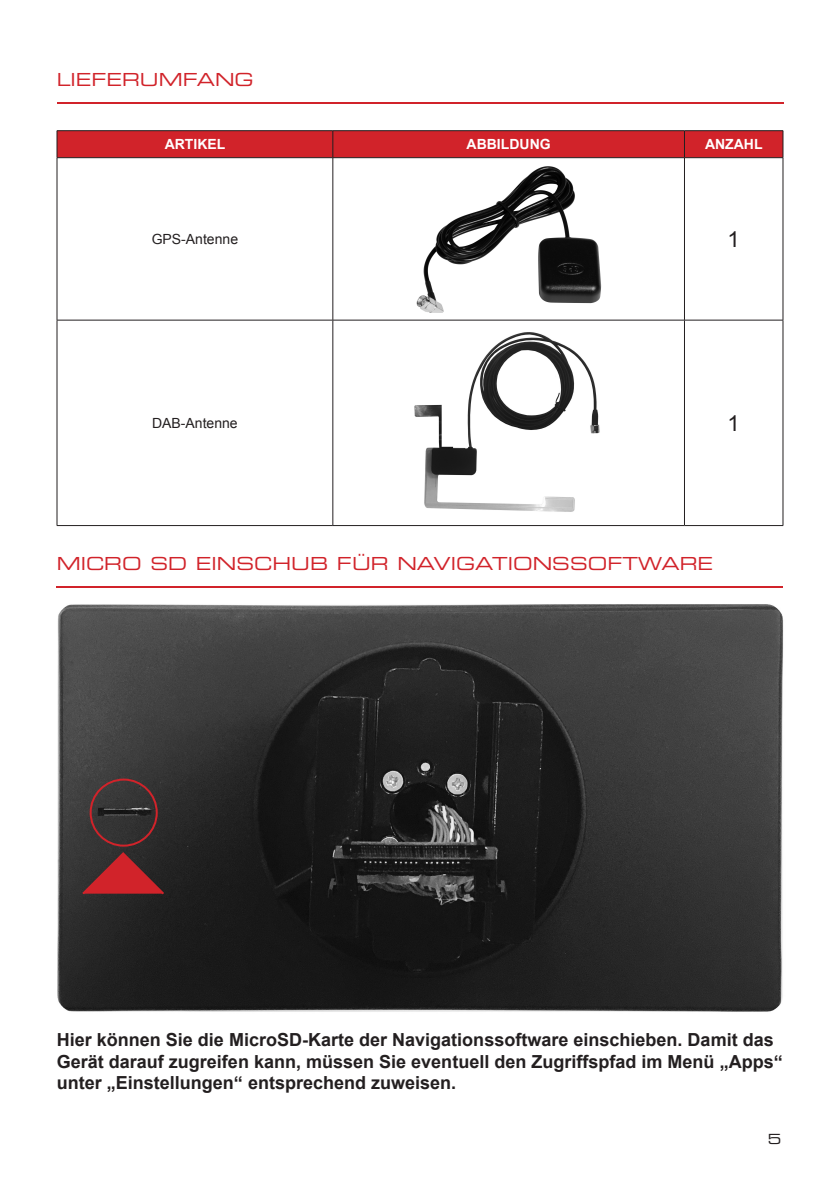
<style>
.page{position:relative;width:840px;height:1191px;background:#fff}
.page>*{position:absolute;margin:0;border:0;box-sizing:border-box;transform-origin:0 0}
.t1{font:22px "Arial";color:#231f20}
.t2{font:700 18px/21.6px "Arial";color:#231f20}
.t3{font:18px "Eurostile Extended Two";color:#d1232a}
.t4{font:700 14px "Arial";color:#fff}
.t5{font:14px "Arial";color:#231f20}
.t6{font:14px "Eurostile Extended Two";color:#231f20}
</style>
<div class="page">
<svg style="left:57px;top:102px;width:725px;height:2px"></svg>
<hr style="left:57px;top:130px;width:275px;height:1px;background:#231f20">
<hr style="left:332px;top:130px;width:352px;height:1px;background:#231f20">
<hr style="left:684px;top:130px;width:98px;height:1px;background:#231f20">
<div style="left:57px;top:131px;width:726px;height:27px;background:#d1232a"></div>
<hr style="left:57px;top:157px;width:275px;height:1px;background:#231f20">
<hr style="left:57px;top:158px;width:1px;height:162px;background:#231f20">
<hr style="left:332px;top:157px;width:352px;height:1px;background:#231f20">
<hr style="left:332px;top:158px;width:1px;height:162px;background:#231f20">
<hr style="left:684px;top:157px;width:98px;height:1px;background:#231f20">
<hr style="left:683px;top:158px;width:1px;height:162px;background:#231f20">
<hr style="left:782px;top:158px;width:1px;height:162px;background:#231f20">
<hr style="left:57px;top:320px;width:275px;height:1px;background:#231f20">
<hr style="left:57px;top:320px;width:1px;height:205px;background:#231f20">
<hr style="left:332px;top:320px;width:352px;height:1px;background:#231f20">
<hr style="left:332px;top:320px;width:1px;height:205px;background:#231f20">
<hr style="left:684px;top:320px;width:98px;height:1px;background:#231f20">
<hr style="left:683px;top:320px;width:1px;height:205px;background:#231f20">
<hr style="left:782px;top:320px;width:1px;height:205px;background:#231f20">
<hr style="left:57px;top:525px;width:275px;height:1px;background:#231f20">
<hr style="left:332px;top:525px;width:352px;height:1px;background:#231f20">
<hr style="left:684px;top:525px;width:98px;height:1px;background:#231f20">
<img style="left:416px;top:166px;width:186px;height:146px">
<img style="left:414px;top:332px;width:186px;height:180px">
<img style="left:56px;top:586px;width:728px;height:426px">
<hr style="left:57px;top:585px;width:725px;height:2px;background:#d1232a">
<div style="left:90px;top:778px;width:68px;height:68px;border:2px solid #d1232a;border-radius:50%"></div>
<svg style="left:80px;top:850px;width:86px;height:46px;background:#74282b"></svg>
<p class="t3" style="left:57px;top:67px;width:198px">LIEFERUMFANG</p>
<p class="t4" style="left:165px;top:135px;width:62px">ARTIKEL</p>
<p class="t4" style="left:466px;top:135px;width:85px">ABBILDUNG</p>
<p class="t4" style="left:704px;top:135px;width:59px">ANZAHL</p>
<p class="t5" style="left:152px;top:230px;width:88px">GPS-Antenne</p>
<p class="t1" style="left:727px;top:225px;width:14px">1</p>
<p class="t5" style="left:152px;top:414px;width:87px">DAB-Antenne</p>
<p class="t1" style="left:727px;top:409px;width:14px">1</p>
<p class="t3" style="left:57px;top:551px;width:657px">MICRO SD EINSCHUB FÜR NAVIGATIONSSOFTWARE</p>
<p class="t2" style="left:57px;top:1029px;width:727px">Hier können Sie die MicroSD-Karte der Navigationssoftware einschieben. Damit das<br>Gerät darauf zugreifen kann, müssen Sie eventuell den Zugriffspfad im Menü „Apps“ unter „Einstellungen“ entsprechend zuweisen.</p>
<p class="t6" style="left:767px;top:1129px;width:15px">5</p>
</div>
